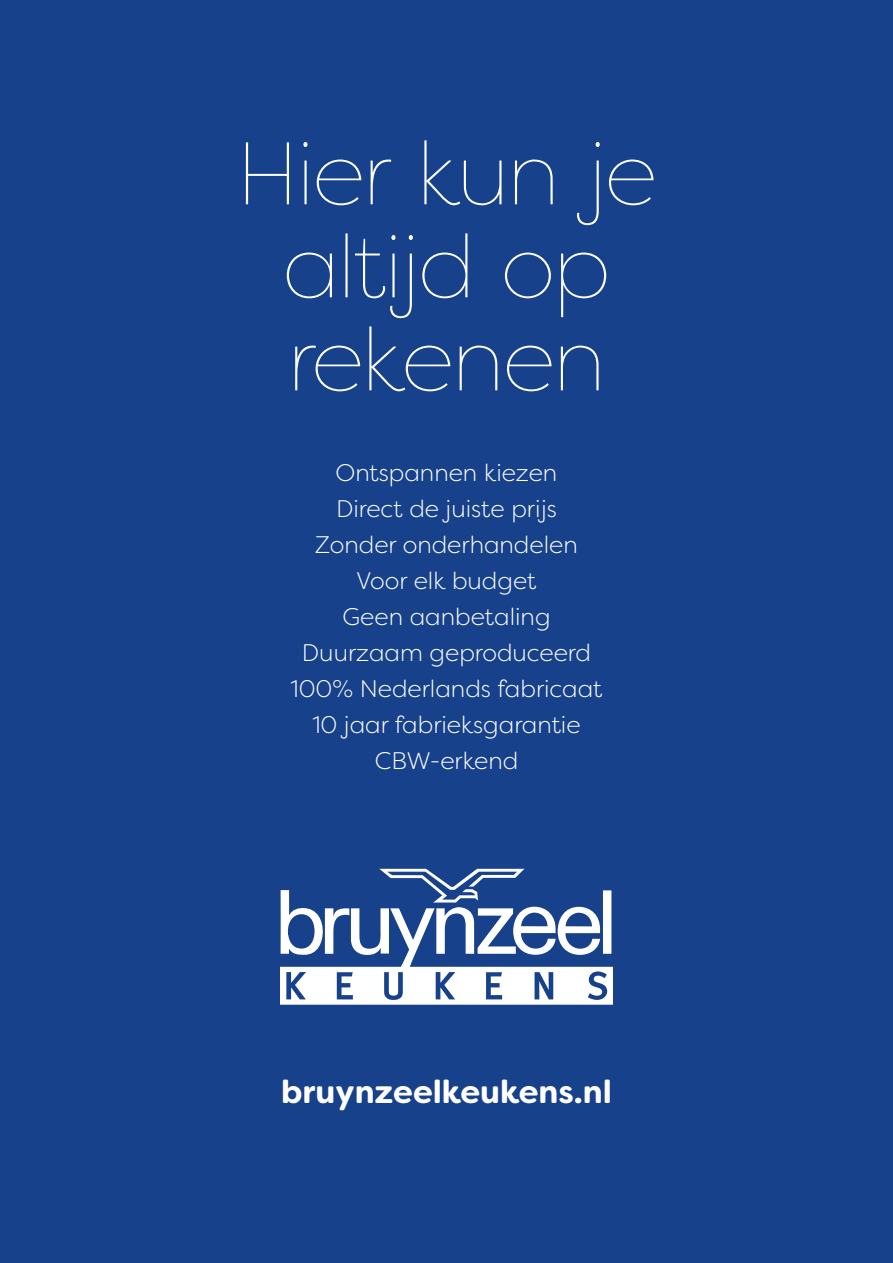
<style>
.page{position:relative;width:893px;height:1263px;background:#17428b}
.page>*{position:absolute;margin:0;border:0;box-sizing:border-box;transform-origin:0 0}
.t1{font:100 88.5px/93px "Filson Soft";letter-spacing:-.025em;color:#fff;text-align:center}
.t2{font:700 32.4px "Filson Soft";color:#fff}
.t3{font:300 24px/36px "Filson Soft";color:#fff;text-align:center}
</style>
<div class="page">
<svg style="left:280px;top:869px;width:333px;height:136px"></svg>
<h1 class="t1" style="left:236px;top:127px;width:423px">Hier kun je altijd op rekenen</h1>
<p class="t3" style="left:290px;top:454px;width:314px">Ontspannen kiezen<br>Direct de juiste prijs<br>Zonder onderhandelen<br>Voor elk budget<br>Geen aanbetaling<br>Duurzaam geproduceerd<br>100% Nederlands fabricaat<br>10 jaar fabrieksgarantie<br>CBW-erkend</p>
<h2 class="t2" style="left:281px;top:1070px;width:332px">bruynzeelkeukens.nl</h2>
</div>
